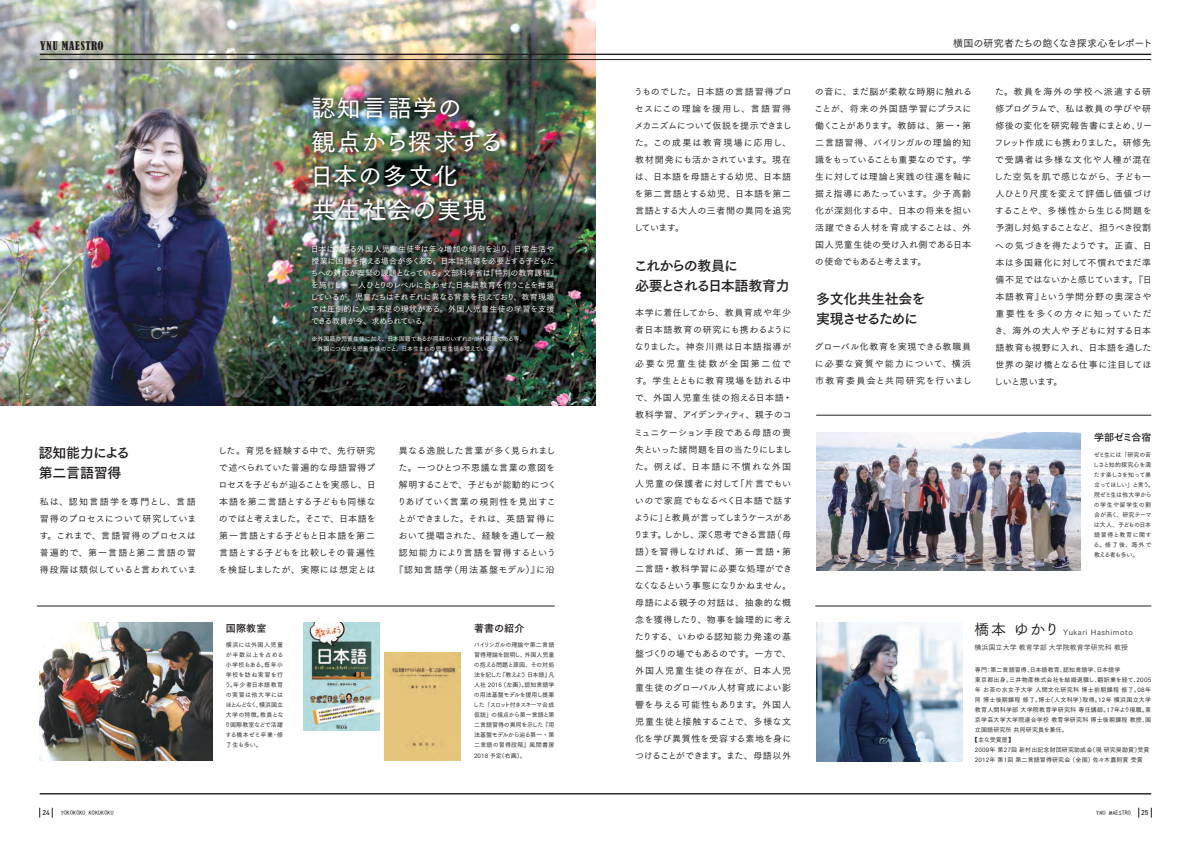
<style>
.page{position:relative;width:1191px;height:842px;background:#fff}
.page>*{position:absolute;margin:0;border:0;box-sizing:border-box;transform-origin:0 0}
.t1{font:24px/34px "Tsuku Go Pro D";letter-spacing:.06em;color:#fff}
.t2{font:14px/20px "Tsuku Go Pro B";letter-spacing:-.075em;color:#231f20}
.t3{font:14px/20px "Tsuku Go Pro B";letter-spacing:-.04em;color:#231f20}
.t4{font:14px/20px "Tsuku Go Pro B";letter-spacing:-.02em;color:#231f20}
.t5{font:condensed 11.2px "Bernard";letter-spacing:.07em;color:#231f20}
.t6{font:10px "Tsuku Go Pro M";letter-spacing:-.04em;color:#231f20}
.t7{font:10px "Tsuku Go Pro B";color:#231f20}
.t8{font:9px/17px "Tsuku Go Pro M";letter-spacing:.035em;color:#231f20;text-align:justify}
.t9{font:8px/12px "Tsuku Go Pro M";letter-spacing:-.02em;color:#fff}
.t10{font:7.5px "Tsuku Go Pro R";letter-spacing:.08em;color:#231f20}
.t11{font:7px "Tsuku Go Pro R";color:#231f20}
.t12{font:500 7px "DIN";color:#231f20}
.t13{font:6px/10px "Tsuku Go Pro M";letter-spacing:.02em;color:#231f20;text-align:justify}
.t14{font:6px/10px "Tsuku Go Pro M";letter-spacing:-.015em;color:#231f20}
.t15{font:6px/10px "Tsuku Go Pro M";letter-spacing:-.04em;color:#fff}
.t16{font:6px "Tsuku Go Pro M";letter-spacing:.04em;color:#231f20}
.t17{font:6px "Tsuku Go Pro M";letter-spacing:.05em;color:#231f20}
.t18{font:6px "aquafont";letter-spacing:.02em;color:#231f20}
.s1{font-family:"Tsuku Go Pro M";font-size:15px}
</style>
<div class="page">
<img style="left:0;top:0;width:595px;height:406px">
<hr style="left:815px;top:606px;width:336px;height:1px;background:#231f20">
<hr style="left:37px;top:606px;width:518px;height:1px;background:#231f20">
<img style="left:305px;top:90px;width:204px;height:141px">
<img style="left:307px;top:239px;width:252px;height:92px">
<img style="left:40px;top:623px;width:173px;height:138px">
<img style="left:303px;top:622px;width:77px;height:108px">
<hr style="left:40px;top:54px;width:1111px;height:1px;background:#231f20">
<hr style="left:40px;top:59px;width:1111px;height:1px;background:#231f20">
<hr style="left:40px;top:793px;width:1111px;height:1px;background:#231f20">
<img style="left:816px;top:623px;width:146px;height:138px">
<hr style="left:816px;top:415px;width:335px;height:1px;background:#231f20">
<img style="left:816px;top:432px;width:264px;height:139px">
<img style="left:384px;top:653px;width:76px;height:108px">
<p class="t5" style="left:40px;top:39px;width:65px">YNU MAESTRO</p>
<h1 class="t1" style="left:310px;top:88px;width:195px">認知言語学の<br>観点から探求する日本の多文化<br>共生社会の実現</h1>
<p class="t9" style="left:310px;top:242px;width:249px">日本における外国人児童生徒<sup>※</sup>は年々増加の傾向を辿り、日常生活や授業に困難を抱える場合が多くある。日本語指導を必要とする子どもたちへの対応が喫緊の課題となっている。文部科学省は『特別の教育課程』を施行し、一人ひとりのレベルに合わせた日本語教育を行うことを推奨しているが、児童たちはそれぞれに異なる背景を抱えており、教育現場では圧倒的に人手不足の現状がある。外国人児童生徒の学習を支援できる教員が今、求められている。</p>
<p class="t15" style="left:317px;top:333px;width:209px;text-indent:-6px">※外国籍の児童生徒に加え、日本国籍であるが両親のいずれかが外国籍である等、外国につながる児童生徒のこと。日本生まれの児童生徒も増えている。</p>
<h2 class="t4" style="left:39px;top:441px;width:93px">認知能力による第二言語習得</h2>
<p class="t8" style="left:39px;top:492px;width:159px">私は、認知言語学を専門とし、言語習得のプロセスについて研究しています。これまで、言語習得のプロセスは普遍的で、第一言語と第二言語の習得段階は類似していると言われていま</p>
<p class="t8" style="left:218px;top:441px;width:159px">した。育児を経験する中で、先行研究で述べられていた普遍的な母語習得プロセスを子どもが辿ることを実感し、日本語を第二言語とする子どもも同様なのではと考えました。そこで、日本語を第一言語とする子どもと日本語を第二言語とする子どもを比較しその普遍性を検証しましたが、実際には想定とは</p>
<p class="t7" style="left:226px;top:619px;width:42px">国際教室</p>
<p class="t13" style="left:225px;top:639px;width:60px">横浜には外国人児童が半数以上を占める小学校もある。毎年小学校を訪ね実習を行う。年少者日本語教育の実習は他大学にはほとんどなく、横浜国立大学の特徴。教員となり国際教室などで活躍する橋本ゼミ卒業･修了生も多い。</p>
<p class="t8" style="left:394px;top:441px;width:164px;text-align:center">異なる逸脱した言葉が多く見られました。一つひとつ不思議な言葉の意図を解明することで、子どもが能動的につくりあげていく言葉の規則性を見出すことができました。それは、英語習得において提唱された、経験を通して一般認知能力により言語を習得するという『認知言語学（用法基盤モデル）』に沿</p>
<p class="t7" style="left:474px;top:619px;width:52px">著書の紹介</p>
<p class="t13" style="left:473px;top:639px;width:83px">バイリンガルの理論や第二言語習得理論を説明し、外国人児童の抱える問題と原因、その対処法を記した『教えよう 日本語』凡人社 2016（左画）。認知言語学の用法基盤モデルを援用し提案した「スロット付きスキーマ合成仮説」の視点から第一言語と第二言語習得の異同を示した『用法基盤モデルから辿る第一・第二言語の習得段階』風間書房2018 予定（右画）。</p>
<p class="t8" style="left:634px;top:83px;width:160px">うものでした。日本語の言語習得プロセスにこの理論を援用し、言語習得メカニズムについて仮説を提示できました。この成果は教育現場に応用し、教材開発にも活かされています。現在は、日本語を母語とする幼児、日本語を第二言語とする幼児、日本語を第二言語とする大人の三者間の異同を追究しています。</p>
<h2 class="t2" style="left:634px;top:254px;width:157px">これからの教員に<br>必要とされる日本語教育力</h2>
<p class="t8" style="left:634px;top:304px;width:160px;text-align:left">本学に着任してから、教員育成や年少者日本語教育の研究にも携わるようになりました。神奈川県は日本語指導が必要な児童生徒数が全国第二位です。学生とともに教育現場を訪れる中で、外国人児童生徒の抱える日本語・教科学習、アイデンティティ、親子のコミュニケーション手段である母語の喪失といった諸問題を目の当たりにしました。例えば、日本語に不慣れな外国人児童の保護者に対して「片言でもいいので家庭でもなるべく日本語で話すように」と教員が言ってしまうケースがあります。しかし、深く思考できる言語（母語）を習得しなければ、第一言語・第二言語・教科学習に必要な処理ができなくなるという事態になりかねません。母語による親子の対話は、抽象的な概念を獲得したり、物事を論理的に考えたりする、いわゆる認知能力発達の基盤づくりの場でもあるのです。一方で、外国人児童生徒の存在が、日本人児童生徒のグローバル人材育成によい影響を与える可能性もあります。外国人児童生徒と接触することで、多様な文化を学び異質性を受容する素地を身につけることができます。また、母語以外</p>
<p class="t6" style="left:953px;top:35px;width:201px">横国の研究者たちの飽くなき探求心をレポート</p>
<p class="t8" style="left:814px;top:83px;width:159px">の音に、まだ脳が柔軟な時期に触れることが、将来の外国語学習にプラスに働くことがあります。教師は、第一・第二言語習得、バイリンガルの理論的知識をもっていることも重要なのです。学生に対しては理論と実践の往還を軸に据え指導にあたっています。少子高齢化が深刻化する中、日本の将来を担い活躍できる人材を育成することは、外国人児童生徒の受け入れ側である日本の使命でもあると考えます。</p>
<h2 class="t3" style="left:816px;top:287px;width:111px">多文化共生社会を実現させるために</h2>
<p class="t8" style="left:814px;top:338px;width:159px">グローバル化教育を実現できる教職員に必要な資質や能力について、横浜市教育委員会と共同研究を行いまし</p>
<p class="t8" style="left:994px;top:83px;width:159px">た。教員を海外の学校へ派遣する研修プログラムで、私は教員の学びや研修後の変化を研究報告書にまとめ、リーフレット作成にも携わりました。研修先で受講者は多様な文化や人種が混在した空気を肌で感じながら、子ども一人ひとり尺度を変えて評価し価値づけすることや、多様性から生じる問題を予測し対処することなど、担うべき役割への気づきを得たようです。正直、日本は多国籍化に対して不慣れでまだ準備不足ではないかと感じています。『日本語教育』という学問分野の奥深さや重要性を多くの方々に知っていただき、海外の大人や子どもに対する日本語教育も視野に入れ、日本語を通した世界の架け橋となる仕事に注目してほしいと思います。</p>
<p class="t7" style="left:1094px;top:428px;width:59px">学部ゼミ合宿</p>
<p class="t14" style="left:1093px;top:449px;width:62px">ゼミ生には「研究の苦しさと知的探究心を満たす楽しさを知って巣立ってほしい」と言う。院ゼミ生は他大学からの学生や留学生の割合が高く、研究テーマは大人、子どもの日本語習得と教育に関する。修了後、海外で教える者も多い。</p>
<p class="t10" style="left:974px;top:625px;width:160px"><span class="s1">橋本 ゆかり</span> Yukari Hashimoto</p>
<p class="t13" style="left:975px;top:664px;width:147px">専門：第二言語習得、日本語教育、認知言語学、日本語学</p>
<p class="t13" style="left:975px;top:674px;width:178px">東京都出身。三井物産株式会社を結婚退職し、翻訳業を経て、2005</p>
<p class="t17" style="left:975px;top:684px;width:178px">年 お茶の水女子大学 人間文化研究科 博士前期課程 修了。08年</p>
<p class="t16" style="left:975px;top:694px;width:178px">同 博士後期課程 修了。博士（人文科学）取得。12年 横浜国立大学</p>
<p class="t13" style="left:975px;top:704px;width:178px">教育人間科学部 大学院教育学研究科 専任講師。17年より現職。東</p>
<p class="t13" style="left:975px;top:714px;width:178px">京学芸大学大学院連合学校 教育学研究科 博士後期課程 教授、国</p>
<p class="t13" style="left:975px;top:724px;width:94px">立国語研究所 共同研究員を兼任。</p>
<p class="t13" style="left:972px;top:734px;width:44px">【主な受賞歴】</p>
<p class="t13" style="left:975px;top:744px;width:176px">2009年 第27回 新村出記念財団研究助成金（現 研究奨励賞）受賞</p>
<p class="t13" style="left:975px;top:754px;width:169px">2012年 第1回 第二言語習得研究会 （全国）佐々木嘉則賞 受賞</p>
<p class="t11" style="left:974px;top:642px;width:155px">横浜国立大学 教育学部 大学院教育学研究科 教授</p>
<p class="t12" style="left:42px;top:808px;width:9px">24</p>
<p class="t18" style="left:61px;top:810px;width:54px">YOKOKOKU KOKUKOKU</p>
<p class="t18" style="left:1096px;top:810px;width:36px">YNU MAESTRO</p>
<p class="t12" style="left:1141px;top:808px;width:9px">25</p>
</div>
